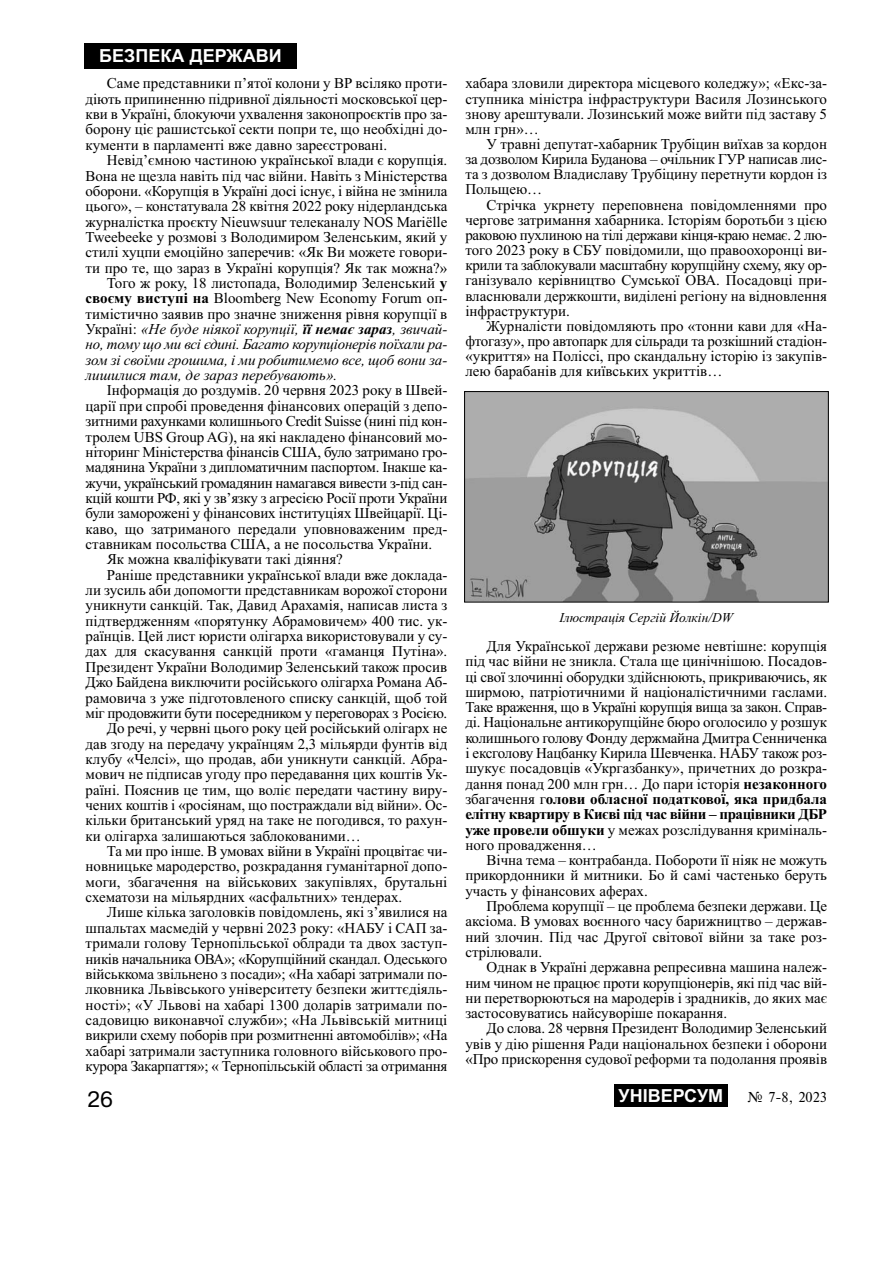
<style>
.page{position:relative;width:893px;height:1263px;background:#fff}
.page>*{position:absolute;margin:0;border:0;box-sizing:border-box;transform-origin:0 0}
.t1{font:21px "Ukr";color:#000}
.t2{font:700 18px "Arial";color:#fff}
.t3{font:15px/15.3px "Times New Roman";color:#000;text-align:justify}
.t4{font:15px "Times New Roman";letter-spacing:-.02em;color:#000}
.t5{font:italic 15px "Times New Roman";letter-spacing:-.005em;color:#000}
.t6{font:15px "Times New Roman";letter-spacing:-.025em;color:#000}
.t7{font:15px "Times";color:#000}
.t8{font:italic 13.5px "Times New Roman";color:#000}
.s1{font-weight:700}
.s2{font-style:normal}
</style>
<div class="page">
<div style="left:84px;top:43px;width:213px;height:26px;background:#000"></div>
<div style="left:614px;top:1084px;width:113px;height:23px;background:#000"></div>
<img style="left:466px;top:393px;width:360px;height:207px">
<div style="left:464px;top:391px;width:364px;height:211px;border:1px solid #000"></div>
<p class="t2" style="left:99px;top:46px;width:184px">БЕЗПЕКА ДЕРЖАВИ</p>
<p class="t3" style="left:86px;top:77px;width:363px;text-indent:21px">Саме представники п’ятої колони у ВР всіляко проти&shy;діють припиненню підривної діяльності московської цер&shy;кви в Україні, блокуючи ухвалення законопроєктів про за&shy;борону ціє рашистської секти попри те, що необхідні до&shy;кументи в парламенті вже давно зареєстровані.</p>
<p class="t3" style="left:107px;top:154px;width:342px">Невід’ємною частиною української влади є корупція.</p>
<p class="t3" style="left:86px;top:169px;width:363px">Вона не щезла навіть під час війни. Навіть з Міністерства</p>
<p class="t3" style="left:86px;top:185px;width:363px">оборони. «Корупція в Україні досі існує, і війна не змінила</p>
<p class="t3" style="left:86px;top:200px;width:363px">цього», – констатувала 28 квітня 2022 року нідерландська</p>
<p class="t3" style="left:86px;top:215px;width:363px">журналістка проєкту Nieuwsuur телеканалу NOS Mariëlle</p>
<p class="t3" style="left:86px;top:231px;width:363px">Tweebeeke у розмові з Володимиром Зеленським, який у</p>
<p class="t3" style="left:86px;top:246px;width:363px">стилі хуцпи емоційно заперечив: «Як Ви можете говори-</p>
<p class="t3" style="left:86px;top:261px;width:363px">ти про те, що зараз в Україні корупція? Як так можна?»</p>
<p class="t3" style="left:107px;top:277px;width:342px">Того ж року, 18 листопада, Володимир Зеленський <span class="s1">у</span></p>
<p class="t3" style="left:86px;top:292px;width:363px"><span class="s1">своєму виступі на</span> Bloomberg New Economy Forum оп-</p>
<p class="t3" style="left:86px;top:307px;width:363px">тимістично заявив про значне зниження рівня корупції в</p>
<p class="t5" style="left:86px;top:324px;width:363px"><span class="s2">Україні:</span> «Не буде ніякої корупції, <span class="s1">її немає зараз</span>, звичай-</p>
<p class="t5" style="left:86px;top:339px;width:363px">но, тому що ми всі єдині. Багато корупціонерів поїхали ра-</p>
<p class="t5" style="left:86px;top:354px;width:363px">зом зі своїми грошима, і ми робитимемо все, щоб вони за-</p>
<p class="t5" style="left:86px;top:370px;width:253px">лишилися там, де зараз перебувають».</p>
<p class="t3" style="left:107px;top:384px;width:342px">Інформація до роздумів. 20 червня 2023 року в Швей-</p>
<p class="t3" style="left:86px;top:400px;width:363px">царії при спробі проведення фінансових операцій з депо-</p>
<p class="t4" style="left:86px;top:416px;width:363px">зитними рахунками колишнього Credit Suisse (нині під кон-</p>
<p class="t3" style="left:86px;top:430px;width:363px">тролем UBS Group AG), на які накладено фінансовий мо-</p>
<p class="t3" style="left:86px;top:446px;width:363px">ніторинг Міністерства фінансів США, було затримано гро-</p>
<p class="t4" style="left:86px;top:462px;width:363px">мадянина України з дипломатичним паспортом. Інакше ка-</p>
<p class="t6" style="left:86px;top:477px;width:363px">жучи, український громадянин намагався вивести з-під сан-</p>
<p class="t4" style="left:86px;top:493px;width:363px">кцій кошти РФ, які у зв’язку з агресією Росії проти України</p>
<p class="t3" style="left:86px;top:507px;width:363px">були заморожені у фінансових інституціях Швейцарії. Ці-</p>
<p class="t3" style="left:86px;top:522px;width:363px">каво, що затриманого передали уповноваженим пред-</p>
<p class="t3" style="left:86px;top:538px;width:348px">ставникам посольства США, а не посольства України.</p>
<p class="t3" style="left:107px;top:553px;width:237px">Як можна кваліфікувати такі діяння?</p>
<p class="t3" style="left:107px;top:568px;width:342px">Раніше представники української влади вже доклада-</p>
<p class="t3" style="left:86px;top:584px;width:363px">ли зусиль аби допомогти представникам ворожої сторони</p>
<p class="t3" style="left:86px;top:599px;width:363px">уникнути санкцій. Так, Давид Арахамія, написав листа з</p>
<p class="t3" style="left:86px;top:615px;width:363px">підтвердженням «порятунку Абрамовичем» 400 тис. ук-</p>
<p class="t3" style="left:86px;top:630px;width:363px">раїнців. Цей лист юристи олігарха використовували у су-</p>
<p class="t3" style="left:86px;top:645px;width:363px">дах для скасування санкцій проти «гаманця Путіна».</p>
<p class="t3" style="left:86px;top:661px;width:363px">Президент України Володимир Зеленський також просив</p>
<p class="t3" style="left:86px;top:676px;width:363px">Джо Байдена виключити російського олігарха Романа Аб-</p>
<p class="t3" style="left:86px;top:691px;width:363px">рамовича з уже підготовленого списку санкцій, щоб той</p>
<p class="t6" style="left:86px;top:707px;width:363px">міг продовжити бути посередником у переговорах з Росією.</p>
<p class="t3" style="left:107px;top:722px;width:342px">До речі, у червні цього року цей російський олігарх не</p>
<p class="t3" style="left:86px;top:737px;width:363px">дав згоду на передачу українцям 2,3 мільярди фунтів від</p>
<p class="t3" style="left:86px;top:753px;width:363px">клубу «Челсі», що продав, аби уникнути санкцій. Абра-</p>
<p class="t3" style="left:86px;top:768px;width:363px">мович не підписав угоду про передавання цих коштів Ук-</p>
<p class="t3" style="left:86px;top:783px;width:363px">раїні. Пояснив це тим, що воліє передати частину виру-</p>
<p class="t3" style="left:86px;top:799px;width:363px">чених коштів і «росіянам, що постраждали від війни». Ос-</p>
<p class="t3" style="left:86px;top:814px;width:363px">кільки британський уряд на таке не погодився, то рахун-</p>
<p class="t3" style="left:86px;top:829px;width:277px">ки олігарха залишаються заблокованими…</p>
<p class="t3" style="left:107px;top:845px;width:342px">Та ми про інше. В умовах війни в Україні процвітає чи-</p>
<p class="t3" style="left:86px;top:860px;width:363px">новницьке мародерство, розкрадання гуманітарної допо-</p>
<p class="t3" style="left:86px;top:876px;width:363px">моги, збагачення на військових закупівлях, брутальні</p>
<p class="t3" style="left:86px;top:891px;width:318px">схематози на мільярдних «асфальтних» тендерах.</p>
<p class="t3" style="left:107px;top:906px;width:342px">Лише кілька заголовків повідомлень, які з’явилися на</p>
<p class="t3" style="left:86px;top:922px;width:363px">шпальтах масмедій у червні 2023 року: «НАБУ і САП за-</p>
<p class="t3" style="left:86px;top:937px;width:363px">тримали голову Тернопільської облради та двох заступ-</p>
<p class="t4" style="left:86px;top:953px;width:363px">ників начальника ОВА»; «Корупційний скандал. Одеського</p>
<p class="t3" style="left:86px;top:968px;width:363px">військкома звільнено з посади»; «На хабарі затримали по-</p>
<p class="t3" style="left:86px;top:983px;width:363px">лковника Львівського університету безпеки життєдіяль-</p>
<p class="t3" style="left:86px;top:998px;width:363px">ності»; «У Львові на хабарі 1300 доларів затримали по-</p>
<p class="t3" style="left:86px;top:1014px;width:363px">садовицю виконавчої служби»; «На Львівській митниці</p>
<p class="t3" style="left:86px;top:1029px;width:363px">викрили схему поборів при розмитненні автомобілів»; «На</p>
<p class="t3" style="left:86px;top:1044px;width:363px">хабарі затримали заступника головного військового про-</p>
<p class="t4" style="left:86px;top:1061px;width:363px">курора Закарпаття»; « Тернопільській області за отримання</p>
<p class="t3" style="left:465px;top:77px;width:363px">хабара зловили директора місцевого коледжу»; «Екс-за&shy;ступника міністра інфраструктури Василя Лозинського знову арештували. Лозинський може вийти під заставу 5 млн грн»…</p>
<p class="t3" style="left:465px;top:138px;width:363px;text-indent:21px">У травні депутат-хабарник Трубіцин виїхав за кордон за дозволом Кирила Буданова – очільник ГУР написав лис&shy;та з дозволом Владиславу Трубіцину перетнути кордон із Польщею…</p>
<p class="t3" style="left:465px;top:198px;width:363px;text-indent:21px">Стрічка укрнету переповнена повідомленнями про чергове затримання хабарника. Історіям боротьби з цією раковою пухлиною на тілі держави кінця-краю немає. 2 лю&shy;того 2023 року в СБУ повідомили, що правоохоронці ви&shy;крили та заблокували масштабну корупційну схему, яку ор&shy;ганізувало керівництво Сумської ОВА. Посадовці при&shy;власнювали держкошти, виділені регіону на відновлення інфраструктури.</p>
<p class="t3" style="left:465px;top:320px;width:363px;text-indent:21px">Журналісти повідомляють про «тонни кави для «На&shy;фтогазу», про автопарк для сільради та розкішний стадіон-«укриття» на Поліссі, про скандальну історію із закупів&shy;лею барабанів для київських укриттів…</p>
<p class="t8" style="left:559px;top:613px;width:175px">Ілюстрація Сергій Йолкін/DW</p>
<p class="t3" style="left:465px;top:640px;width:363px;text-indent:21px">Для Української держави резюме невтішне: корупція під час війни не зникла. Стала ще цинічнішою. Посадов&shy;ці свої злочинні оборудки здійснюють, прикриваючись, як ширмою, патріотичними й націоналістичними гаслами.<br>Таке враження, що в Україні корупція вища за закон. Справ&shy;ді. Національне антикорупційне бюро оголосило у розшук колишнього голову Фонду держмайна Дмитра Сенниченка і ексголову Нацбанку Кирила Шевченка. НАБУ також роз&shy;шукує посадовців «Укргазбанку», причетних до розкра&shy;дання понад 200 млн грн… До пари історія <span class="s1">незаконного </span>збагачення г<span class="s1">олови обласної податкової, яка придбала елітну квартиру в Києві під час війни – працівники ДБР уже провели обшуки</span> у межах розслідування криміналь&shy;ного провадження…</p>
<p class="t3" style="left:465px;top:854px;width:363px;text-indent:21px">Вічна тема – контрабанда. Побороти її ніяк не можуть прикордонники й митники. Бо й самі частенько беруть участь у фінансових аферах.</p>
<p class="t3" style="left:465px;top:900px;width:363px;text-indent:21px">Проблема корупції – це проблема безпеки держави. Це аксіома. В умовах воєнного часу барижництво – держав&shy;ний злочин. Під час Другої світової війни за таке роз&shy;стрілювали.</p>
<p class="t3" style="left:465px;top:961px;width:363px;text-indent:21px">Однак в Україні державна репресивна машина належ&shy;ним чином не працює проти корупціонерів, які під час вій&shy;ни перетворюються на мародерів і зрадників, до яких має застосовуватись найсуворіше покарання.</p>
<p class="t3" style="left:465px;top:1022px;width:363px;text-indent:21px">До слова. 28 червня Президент Володимир Зеленський увів у дію рішення Ради національнох безпеки і оборони «Про прискорення судової реформи та подолання проявів</p>
<h1 class="t1" style="left:87px;top:1087px;width:27px">26</h1>
<p class="t2" style="left:618px;top:1085px;width:106px">УНІВЕРСУМ</p>
<p class="t7" style="left:747px;top:1088px;width:81px">‹ 7-8, 2023</p>
</div>
